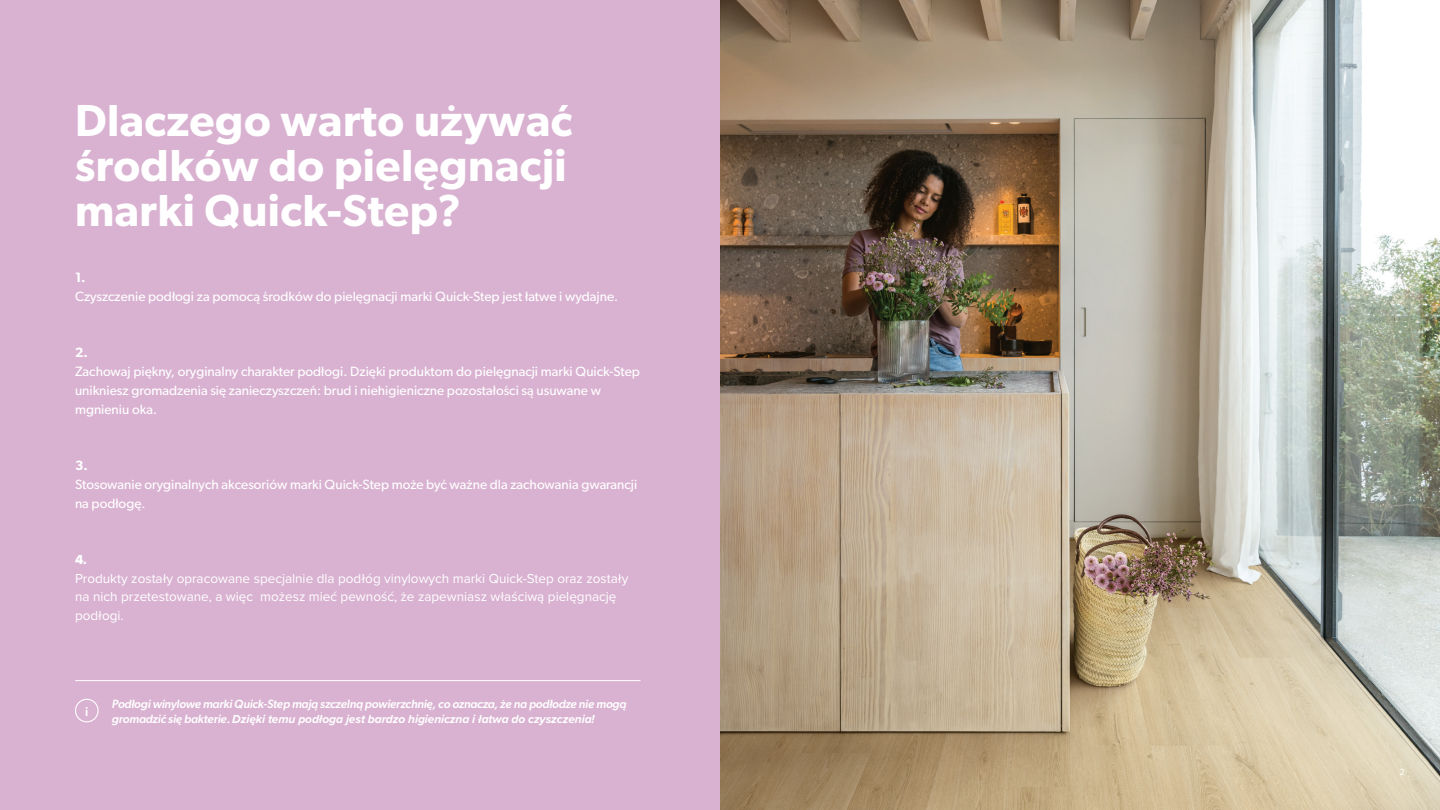
<style>
.page{position:relative;width:1440px;height:810px;background:#fff}
.page>*{position:absolute;margin:0;border:0;box-sizing:border-box;transform-origin:0 0}
.t1{font:600 45px/45px "Gibson";letter-spacing:.01em;color:#fff}
.t2{font:13.5px/18.8px "Gibson";color:#fff}
.t3{font:13.5px/18.8px "Proxima Nova";color:#fff}
.t4{font:600 13.5px "Gibson";color:#fff}
.t5{font:13.5px "Proxima Nova Extrabld";color:#fff}
.t6{font:500 12.75px "Gibson";color:#fff}
.t7{font:italic 500 12px "Gibson";letter-spacing:-.01em;color:#fff}
.t8{font:italic 700 12px "Proxima Nova";letter-spacing:-.01em;color:#fff}
.t9{font:9px "Gibson";color:#fff}
.s1{font-family:"Gibson";font-weight:500}
</style>
<div class="page">
<img style="left:720px;top:0;width:720px;height:810px">
<div style="left:0;top:0;width:720px;height:810px;background:#d9b2d1"></div>
<div style="left:75px;top:699px;width:24px;height:23px;border:1px solid #fff;border-radius:50%"></div>
<hr style="left:75px;top:680px;width:565px;height:1px;background:#fff">
<h1 class="t1" style="left:75px;top:97px;width:499px">Dlaczego warto używać środków do pielęgnacji marki Quick-Step?</h1>
<p class="t4" style="left:75px;top:270px;width:12px">1.</p>
<p class="t2" style="left:75px;top:287px;width:545px">Czyszczenie podłogi za pomocą środków do pielęgnacji marki Quick-Step jest łatwe i wydajne.</p>
<p class="t4" style="left:75px;top:345px;width:14px">2.</p>
<p class="t2" style="left:75px;top:362px;width:566px">Zachowaj piękny, oryginalny charakter podłogi. Dzięki produktom do pielęgnacji marki Quick-Step unikniesz gromadzenia się zanieczyszczeń: brud i niehigieniczne pozostałości są usuwane w mgnieniu oka.</p>
<p class="t4" style="left:75px;top:457px;width:14px">3.</p>
<p class="t2" style="left:75px;top:475px;width:564px">Stosowanie oryginalnych akcesoriów marki Quick-Step może być ważne dla zachowania gwarancji na podłogę.</p>
<p class="t5" style="left:75px;top:549px;width:13px">4.</p>
<p class="t3" style="left:75px;top:568px;width:555px">Produkty zostały opracowane specjalnie dla podłóg vinylowych marki Quick-Step oraz zostały na nich przetestowane, a więc możesz mieć pewność, że zapewniasz właściwą pielęgnację podłogi.</p>
<p class="t6" style="left:85px;top:704px;width:5px">i</p>
<p class="t7" style="left:112px;top:697px;width:516px">Podłogi winylowe marki Quick-Step mają szczelną powierzchnię, co oznacza, że na podłodze nie mogą</p>
<p class="t8" style="left:112px;top:710px;width:484px"><span class="s1">gromadzić się bakterie.</span> Dzięki temu podłoga jest bardzo higieniczna i łatwa do czyszczenia!</p>
<p class="t9" style="left:1399px;top:766px;width:7px">2</p>
</div>
